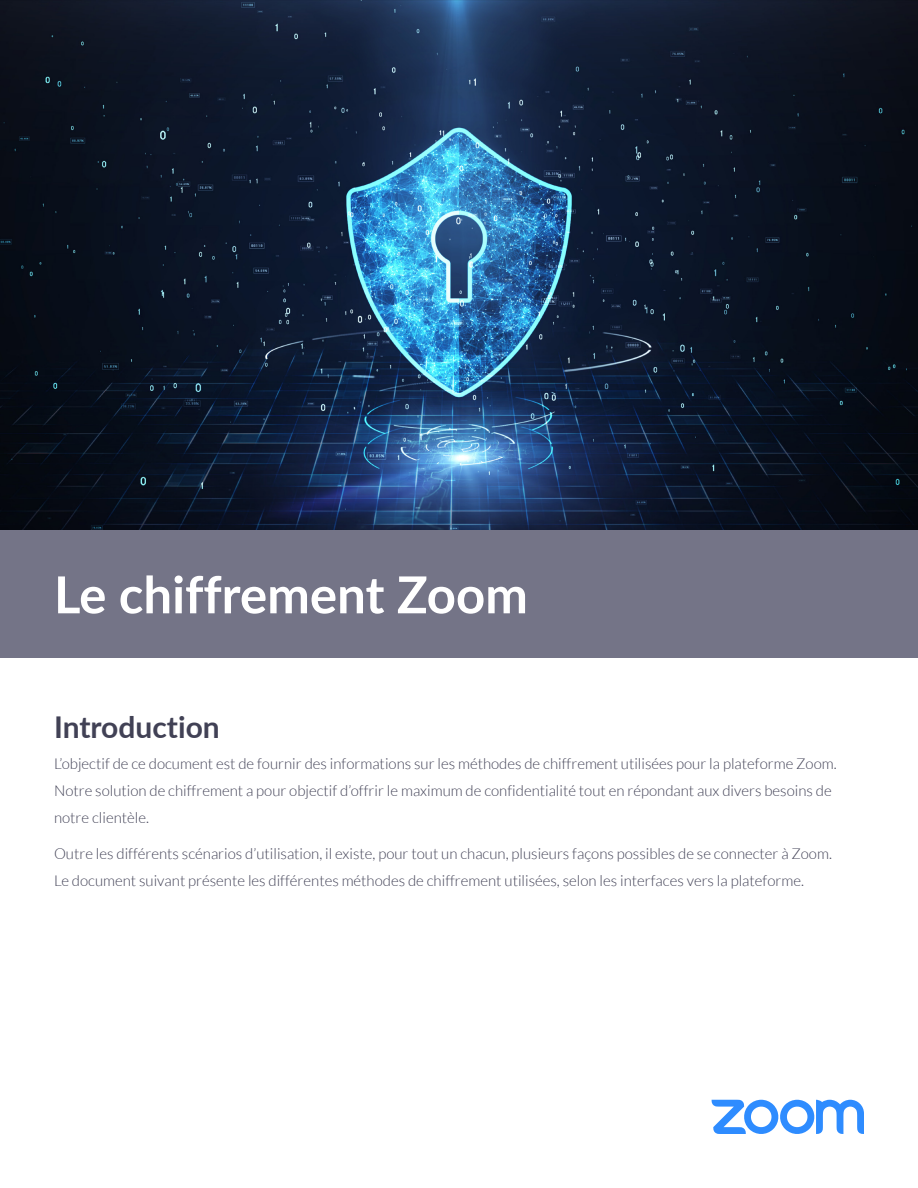
<style>
.page{position:relative;width:918px;height:1188px;background:#fff}
.page>*{position:absolute;margin:0;border:0;box-sizing:border-box;transform-origin:0 0}
.Body{font:700 51px "Lato";color:#fff}
.t1{font:700 30px "Lato";color:#414155}
.Body-2{font:300 15px/27px "Lato";color:#414155}
</style>
<div class="page">
<svg style="left:712px;top:1100px;width:152px;height:34px"></svg>
<img style="left:0;top:0;width:918px;height:530px">
<div style="left:0;top:530px;width:918px;height:128px;background:#747487"></div>
<p class="Body" style="left:54px;top:557px;width:475px">Le chiffrement Zoom</p>
<h1 class="t1" style="left:54px;top:705px;width:167px">Introduction</h1>
<p class="Body-2" style="left:54px;top:750px;width:784px">L’objectif de ce document est de fournir des informations sur les méthodes de chiffrement utilisées pour la plateforme Zoom.<br>Notre solution de chiffrement a pour objectif d’offrir le maximum de confidentialité tout en répondant aux divers besoins de notre clientèle.</p>
<p class="Body-2" style="left:54px;top:840px;width:779px">Outre les différents scénarios d’utilisation, il existe, pour tout un chacun, plusieurs façons possibles de se connecter à Zoom.<br>Le document suivant présente les différentes méthodes de chiffrement utilisées, selon les interfaces vers la plateforme.</p>
</div>
